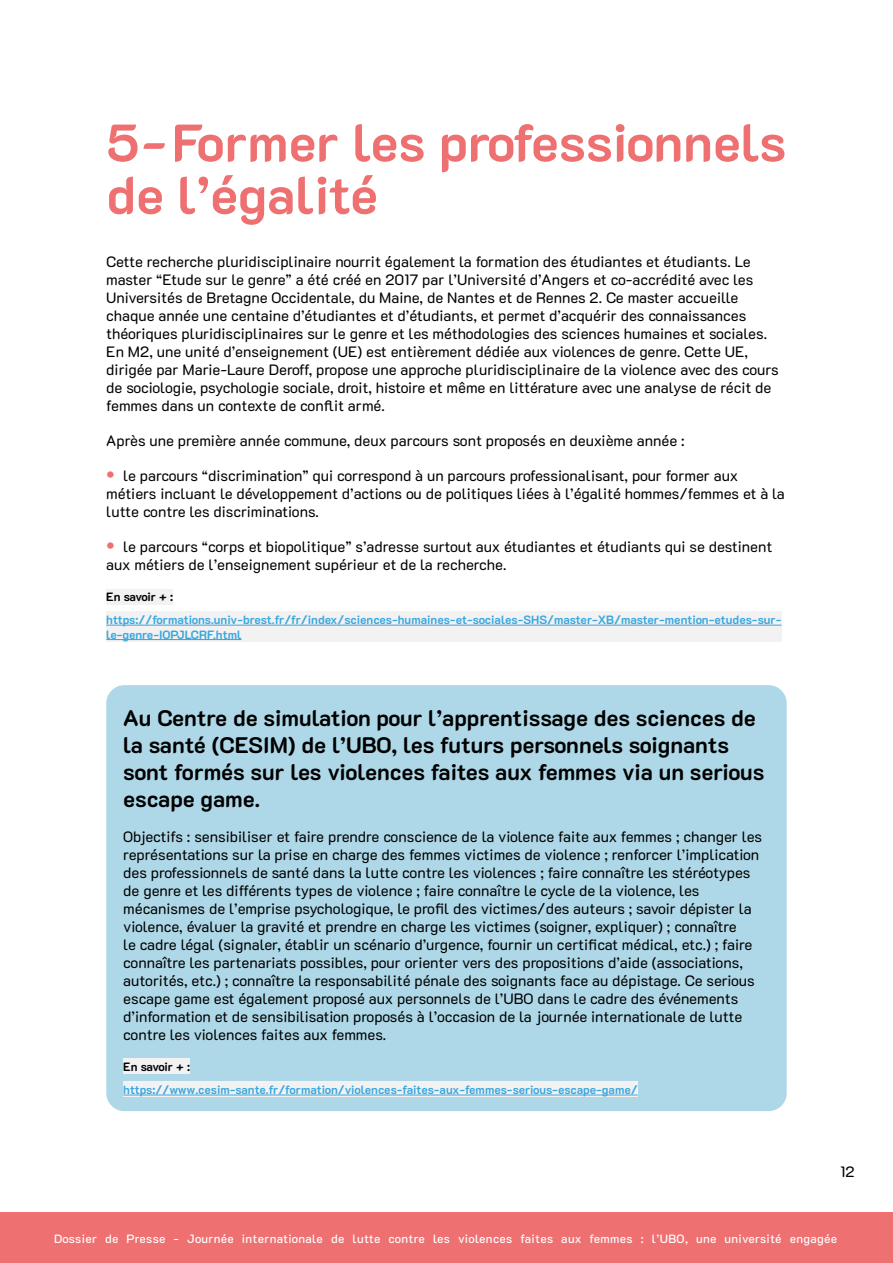
<style>
.page{position:relative;width:893px;height:1263px;background:#fff}
.page>*{position:absolute;margin:0;border:0;box-sizing:border-box;transform-origin:0 0}
.t1{font:700 52.5px/52.5px "K2 D";color:#ee7071}
.t2{font:700 22.5px/27px "K2 D";color:#000}
.t3{font:15px/18px "K2 D";color:#000}
.t4{font:700 12px/14.4px "K2 D";color:#3aa7df}
.t5{font:500 12px "K2 D";letter-spacing:.03em;color:#fff}
.t6{font:700 12px "K2 D";letter-spacing:-.025em;color:#000}
.s1{font-size:25.5px;color:#ee7071}
</style>
<div class="page">
<div style="left:0;top:1213px;width:893px;height:50px;background:#ee7071"></div>
<div style="left:106px;top:589px;width:67px;height:15px;background:#f2f2f2"></div>
<div style="left:106px;top:612px;width:675px;height:30px;background:#f2f2f2"></div>
<hr style="left:106px;top:625px;width:675px;height:1px;background:#3aa7df">
<hr style="left:106px;top:639px;width:136px;height:1px;background:#3aa7df">
<div style="left:106px;top:685px;width:681px;height:426px;background:#aed8e7;border-radius:18px"></div>
<div style="left:123px;top:1059px;width:67px;height:15px;background:#f2f2f2"></div>
<div style="left:123px;top:1081px;width:515px;height:16px;background:#f2f2f2"></div>
<hr style="left:123px;top:1095px;width:515px;height:1px;background:#3aa7df">
<h1 class="t1" style="left:106px;top:117px;width:681px">5 - Former les professionnels de l’égalité</h1>
<p class="t3" style="left:106px;top:253px;width:674px">Cette recherche pluridisciplinaire nourrit également la formation des étudiantes et étudiants. Le master “Etude sur le genre” a été créé en 2017 par l’Université d’Angers et co-accrédité avec les Universités de Bretagne Occidentale, du Maine, de Nantes et de Rennes 2. Ce master accueille chaque année une centaine d’étudiantes et d’étudiants, et permet d’acquérir des connaissances théoriques pluridisciplinaires sur le genre et les méthodologies des sciences humaines et sociales.<br>En M2, une unité d’enseignement (UE) est entièrement dédiée aux violences de genre. Cette UE, dirigée par Marie-Laure Deroff, propose une approche pluridisciplinaire de la violence avec des cours de sociologie, psychologie sociale, droit, histoire et même en littérature avec une analyse de récit de femmes dans un contexte de conflit armé.</p>
<p class="t3" style="left:106px;top:432px;width:580px">Après une première année commune, deux parcours sont proposés en deuxième année :</p>
<p class="t3" style="left:106px;top:467px;width:680px"><span class="s1">•</span> le parcours “discrimination” qui correspond à un parcours professionalisant, pour former aux métiers incluant le développement d’actions ou de politiques liées à l’égalité hommes/femmes et à la lutte contre les discriminations.</p>
<p class="t3" style="left:106px;top:538px;width:667px"><span class="s1">•</span> le parcours “corps et biopolitique” s’adresse surtout aux étudiantes et étudiants qui se destinent aux métiers de l’enseignement supérieur et de la recherche.</p>
<p class="t6" style="left:106px;top:590px;width:68px">En savoir + :</p>
<p class="t4" style="left:106px;top:613px;width:677px">https://formations.univ-brest.fr/fr/index/sciences-humaines-et-sociales-SHS/master-XB/master-mention-etudes-sur&shy;le-genre-IOPJLCRF.html</p>
<h2 class="t2" style="left:123px;top:704px;width:642px">Au Centre de simulation pour l’apprentissage des sciences de la santé (CESIM) de l’UBO, les futurs personnels soignants sont formés sur les violences faites aux femmes via un serious escape game.</h2>
<p class="t3" style="left:123px;top:827px;width:640px">Objectifs : sensibiliser et faire prendre conscience de la violence faite aux femmes ; changer les représentations sur la prise en charge des femmes victimes de violence ; renforcer l’implication des professionnels de santé dans la lutte contre les violences ; faire connaître les stéréotypes de genre et les différents types de violence ; faire connaître le cycle de la violence, les mécanismes de l’emprise psychologique, le profil des victimes/des auteurs ; savoir dépister la violence, évaluer la gravité et prendre en charge les victimes (soigner, expliquer) ; connaître<br>le cadre légal (signaler, établir un scénario d’urgence, fournir un certificat médical, etc.) ; faire connaître les partenariats possibles, pour orienter vers des propositions d’aide (associations, autorités, etc.) ; connaître la responsabilité pénale des soignants face au dépistage. Ce serious escape game est également proposé aux personnels de l’UBO dans le cadre des événements d’information et de sensibilisation proposés à l’occasion de la journée internationale de lutte contre les violences faites aux femmes.</p>
<p class="t6" style="left:123px;top:1060px;width:68px">En savoir + :</p>
<p class="t4" style="left:123px;top:1083px;width:516px">https://www.cesim-sante.fr/formation/violences-faites-aux-femmes-serious-escape-game/</p>
<p class="t3" style="left:840px;top:1162px;width:16px">12</p>
<p class="t5" style="left:54px;top:1231px;width:785px">Dossier de Presse - Journée internationale de lutte contre les violences faites aux femmes : l’UBO, une université engagée</p>
</div>
